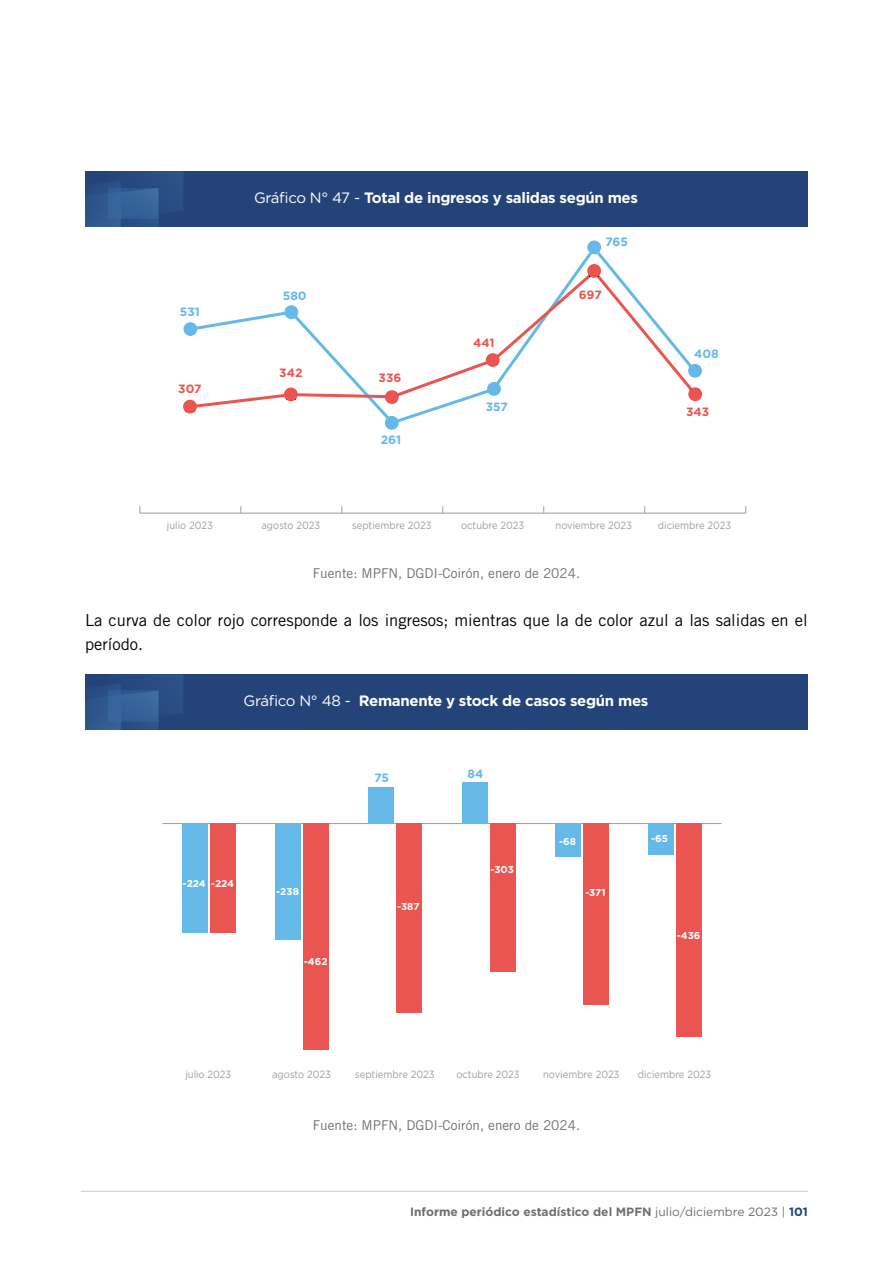
<style>
.page{position:relative;width:893px;height:1263px;background:#fff}
.page>*{position:absolute;margin:0;border:0;box-sizing:border-box;transform-origin:0 0}
.t1{font:16.5px/24px "Trade Gothic LT Std";color:#000}
.t2{font:700 15px "Gotham";letter-spacing:-.02em;color:#fff}
.t3{font:13.5px "Trade Gothic LT Std";color:#706f6f}
.t4{font:700 12px "Gotham";color:#706f6f}
.t5{font:700 12px "Gotham";color:#64b9e8}
.t6{font:700 12px "Gotham";color:#ea5551}
.t7{font:10.5px "Gotham";color:#9d9d9c;scale:.9 1}
.t8{font:700 9.9px "Gotham";color:#fff}
.s1{font-weight:400}
.s2{color:#234379}
</style>
<div class="page">
<hr style="left:81px;top:1191px;width:727px;height:1px;background:#c8c8c8">
<div style="left:85px;top:172px;width:723px;height:55px;background:#234379"></div>
<svg style="left:85px;top:171px;width:98px;height:56px"></svg>
<hr style="left:140px;top:513px;width:606px;height:1px;background:#9d9d9c">
<svg style="left:188px;top:250px;width:511px;height:172px"></svg>
<div style="left:590px;top:244px;width:9px;height:9px;background:#92c9e8"></div>
<div style="left:284px;top:305px;width:14px;height:14px;background:#64b9e8;border-radius:50%"></div>
<div style="left:183px;top:322px;width:14px;height:14px;background:#64b9e8;border-radius:50%"></div>
<div style="left:487px;top:382px;width:14px;height:14px;background:#64b9e8;border-radius:50%"></div>
<div style="left:385px;top:416px;width:14px;height:14px;background:#64b9e8;border-radius:50%"></div>
<div style="left:688px;top:364px;width:14px;height:14px;background:#64b9e8;border-radius:50%"></div>
<div style="left:587px;top:240px;width:14px;height:14px;background:#64b9e8;border-radius:50%"></div>
<div style="left:183px;top:400px;width:14px;height:13px;background:#ea5551;border-radius:50%"></div>
<div style="left:284px;top:387px;width:14px;height:14px;background:#ea5551;border-radius:50%"></div>
<div style="left:587px;top:264px;width:14px;height:14px;background:#ea5551;border-radius:50%"></div>
<div style="left:385px;top:390px;width:14px;height:14px;background:#ea5551;border-radius:50%"></div>
<div style="left:486px;top:353px;width:14px;height:14px;background:#ea5551;border-radius:50%"></div>
<div style="left:688px;top:387px;width:14px;height:14px;background:#ea5551;border-radius:50%"></div>
<div style="left:85px;top:674px;width:723px;height:56px;background:#234379"></div>
<hr style="left:162px;top:823px;width:559px;height:1px;background:#9d9d9c">
<div style="left:210px;top:823px;width:26px;height:110px;background:#ea5551"></div>
<div style="left:304px;top:823px;width:25px;height:227px;background:#ea5551"></div>
<div style="left:397px;top:823px;width:25px;height:190px;background:#ea5551"></div>
<div style="left:490px;top:823px;width:25px;height:149px;background:#ea5551"></div>
<div style="left:583px;top:823px;width:25px;height:182px;background:#ea5551"></div>
<div style="left:676px;top:823px;width:25px;height:214px;background:#ea5551"></div>
<div style="left:182px;top:823px;width:26px;height:110px;background:#64b9e8"></div>
<div style="left:276px;top:823px;width:25px;height:117px;background:#64b9e8"></div>
<div style="left:369px;top:787px;width:25px;height:36px;background:#64b9e8"></div>
<div style="left:462px;top:782px;width:25px;height:41px;background:#64b9e8"></div>
<div style="left:555px;top:823px;width:25px;height:34px;background:#64b9e8"></div>
<div style="left:648px;top:823px;width:25px;height:32px;background:#64b9e8"></div>
<svg style="left:85px;top:674px;width:98px;height:56px"></svg>
<h2 class="t2" style="left:254px;top:188px;width:385px"><span class="s1">Gráfico N° 47 -</span> Total de ingresos y salidas según mes</h2>
<p class="t5" style="left:180px;top:304px;width:22px">531</p>
<p class="t6" style="left:178px;top:381px;width:25px">307</p>
<p class="t5" style="left:283px;top:288px;width:25px">580</p>
<p class="t6" style="left:279px;top:365px;width:25px">342</p>
<p class="t6" style="left:379px;top:369px;width:24px">336</p>
<p class="t5" style="left:381px;top:431px;width:22px">261</p>
<p class="t6" style="left:473px;top:335px;width:23px">441</p>
<p class="t5" style="left:486px;top:398px;width:24px">357</p>
<p class="t5" style="left:605px;top:234px;width:24px">765</p>
<p class="t6" style="left:579px;top:287px;width:25px">697</p>
<p class="t5" style="left:694px;top:346px;width:26px">408</p>
<p class="t6" style="left:686px;top:404px;width:25px">343</p>
<p class="t7" style="left:167px;top:519px;width:53px">julio 2023</p>
<p class="t7" style="left:261px;top:519px;width:67px">agosto 2023</p>
<p class="t7" style="left:352px;top:519px;width:90px">septiembre 2023</p>
<p class="t7" style="left:461px;top:519px;width:72px">octubre 2023</p>
<p class="t7" style="left:555px;top:519px;width:86px">noviembre 2023</p>
<p class="t7" style="left:658px;top:519px;width:83px">diciembre 2023</p>
<p class="t3" style="left:313px;top:565px;width:269px">Fuente: MPFN, DGDI-Coirón, enero de 2024.</p>
<h1 class="t1" style="left:85px;top:608px;width:724px">La curva de color rojo corresponde a los ingresos; mientras que la de color azul a las salidas en el período.</h1>
<h2 class="t2" style="left:244px;top:691px;width:406px"><span class="s1">Gráfico N° 48 -</span> Remanente y stock de casos según mes</h2>
<p class="t8" style="left:183px;top:877px;width:53px">-224 -224</p>
<p class="t8" style="left:276px;top:885px;width:24px">-238</p>
<p class="t8" style="left:304px;top:955px;width:25px">-462</p>
<p class="t5" style="left:374px;top:769px;width:16px">75</p>
<p class="t5" style="left:468px;top:766px;width:17px">84</p>
<p class="t8" style="left:397px;top:899px;width:24px">-387</p>
<p class="t8" style="left:490px;top:863px;width:25px">-303</p>
<p class="t8" style="left:559px;top:835px;width:18px">-68</p>
<p class="t8" style="left:585px;top:885px;width:22px">-371</p>
<p class="t8" style="left:651px;top:832px;width:18px">-65</p>
<p class="t8" style="left:677px;top:928px;width:25px">-436</p>
<p class="t7" style="left:185px;top:1068px;width:53px">julio 2023</p>
<p class="t7" style="left:272px;top:1068px;width:67px">agosto 2023</p>
<p class="t7" style="left:355px;top:1068px;width:90px">septiembre 2023</p>
<p class="t7" style="left:456px;top:1068px;width:72px">octubre 2023</p>
<p class="t7" style="left:543px;top:1068px;width:86px">noviembre 2023</p>
<p class="t7" style="left:638px;top:1068px;width:83px">diciembre 2023</p>
<p class="t3" style="left:313px;top:1117px;width:269px">Fuente: MPFN, DGDI-Coirón, enero de 2024.</p>
<p class="t4" style="left:410px;top:1203px;width:399px">Informe periódico estadístico del MPFN <span class="s1">julio/diciembre 2023 |</span> <span class="s2">101</span></p>
</div>
